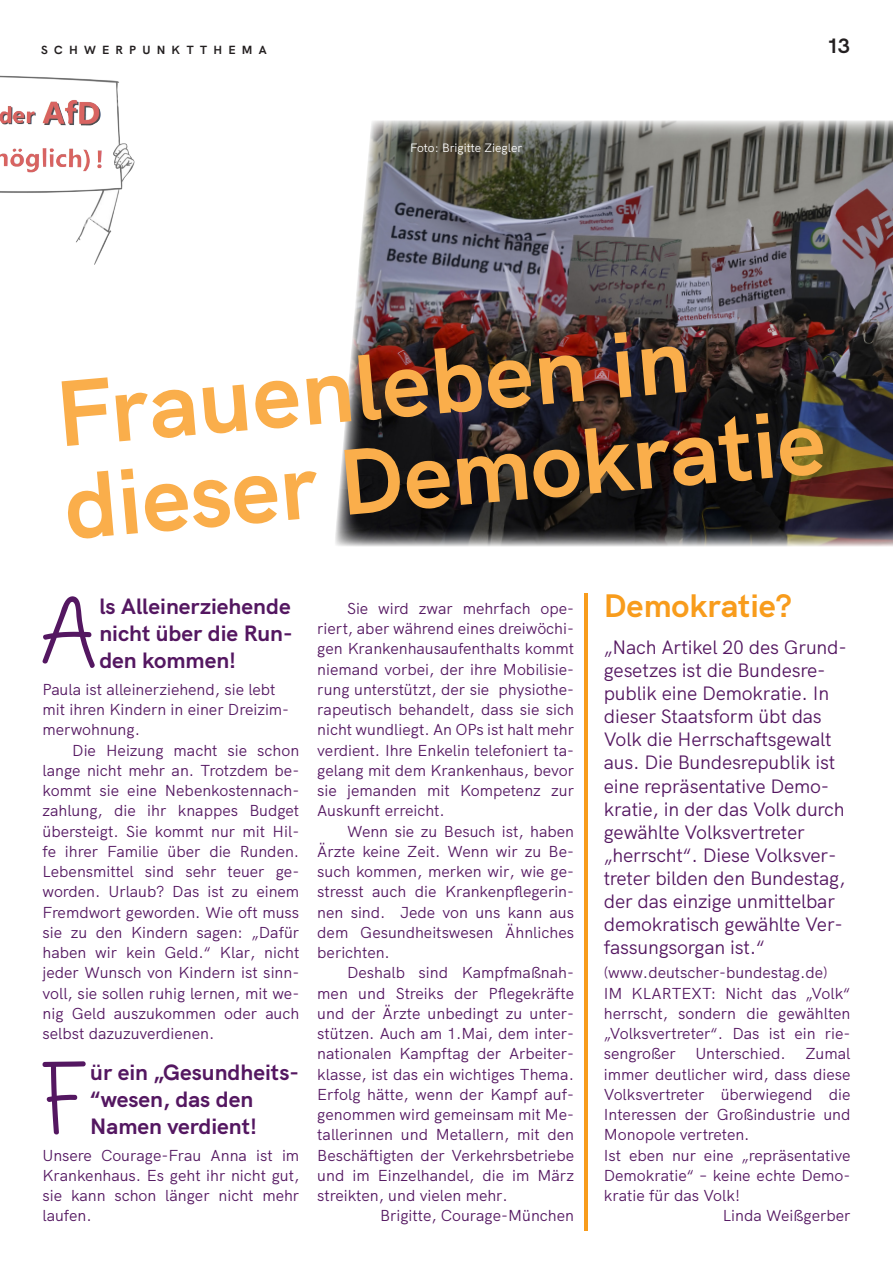
<style>
.page{position:relative;width:893px;height:1263px;background:#fff}
.page>*{position:absolute;margin:0;border:0;box-sizing:border-box;transform-origin:0 0}
.Headline_2__62{font:700 93px/93px "HK Grotesk";color:#faae4b}
.Text_15pt{font:92.55px "Deep Feeling";color:#541761}
.Headline_5__22{font:700 33px "HK Grotesk";color:#f89c1c}
.Text_15pt-2{font:700 22.5px/27px "HK Grotesk";color:#541761;text-align:justify}
.t1{font:700 21px "HK Grotesk";color:#231f20}
.Text_15pt-3{font:19.2px/23.1px "HK Grotesk";letter-spacing:-.01em;color:#541761}
.Fließtext_mit_Einzug{font:15.75px/20.2px "HK Grotesk";color:#541761;text-align:justify}
.Fließt_ohne_Einzug{font:15.75px/20.2px "HK Grotesk";color:#541761;text-align:justify}
.Fließt_ohne_Einzug-2{font:12px "HK Grotesk";color:#fff}
.t2{font:700 12px "HK Grotesk";letter-spacing:.52em;color:#231f20}
</style>
<div class="page">
<img style="left:335px;top:120px;width:558px;height:427px">
<img style="left:0;top:75px;width:135px;height:190px">
<hr style="left:585px;top:593px;width:3px;height:638px;background:#f89c1c">
<p class="t2" style="left:41px;top:40px;width:227px">SCHWERPUNKTTHEMA</p>
<p class="t1" style="left:827px;top:29px;width:25px">13</p>
<p class="Fließt_ohne_Einzug-2" style="left:410px;top:138px;width:114px">Foto: Brigitte Ziegler</p>
<p class="Headline_2__62" style="left:52px;top:360px;width:765px;rotate:-5deg">Frauenleben in dieser Demokratie</p>
<p class="Text_15pt" style="left:43px;top:588px;width:58px">A</p>
<p class="Text_15pt-2" style="left:99px;top:590px;width:195px">ls Alleinerziehende nicht über die Run&shy;den kommen!</p>
<p class="Fließt_ohne_Einzug" style="left:43px;top:678px;width:248px;text-align:left">Paula ist alleinerziehend, sie lebt mit ihren Kindern in einer Dreizim&shy;merwohnung.</p>
<p class="Fließtext_mit_Einzug" style="left:43px;top:738px;width:258px;text-indent:30px">Die Heizung macht sie schon lange nicht mehr an. Trotzdem be&shy;kommt sie eine Nebenkostennach&shy;zahlung, die ihr knappes Budget übersteigt. Sie kommt nur mit Hil&shy;fe ihrer Familie über die Runden.<br>Lebensmittel sind sehr teuer ge&shy;worden. Urlaub? Das ist zu einem Fremdwort geworden. Wie oft muss sie zu den Kindern sagen: „Dafür haben wir kein Geld.“ Klar, nicht jeder Wunsch von Kindern ist sinn&shy;voll, sie sollen ruhig lernen, mit we&shy;nig Geld auszukommen oder auch selbst dazuzuverdienen.</p>
<p class="Text_15pt" style="left:43px;top:1054px;width:49px">F</p>
<p class="Text_15pt-2" style="left:90px;top:1056px;width:210px;text-align:left">ür ein „Gesundheits-“wesen, das den<br>Namen verdient!</p>
<p class="Fließt_ohne_Einzug" style="left:43px;top:1143px;width:258px">Unsere Courage-Frau Anna ist im Krankenhaus. Es geht ihr nicht gut, sie kann schon länger nicht mehr laufen.</p>
<p class="Fließtext_mit_Einzug" style="left:317px;top:597px;width:258px;text-indent:30px">Sie wird zwar mehrfach ope&shy;riert, aber während eines dreiwöchi&shy;gen Krankenhausaufenthalts kommt niemand vorbei, der ihre Mobilisie&shy;rung unterstützt, der sie physiothe&shy;rapeutisch behandelt, dass sie sich nicht wundliegt. An OPs ist halt mehr verdient. Ihre Enkelin telefoniert ta&shy;gelang mit dem Krankenhaus, bevor sie jemanden mit Kompetenz zur Auskunft erreicht.</p>
<p class="Fließtext_mit_Einzug" style="left:317px;top:819px;width:258px;text-indent:30px">Wenn sie zu Besuch ist, haben Ärzte keine Zeit. Wenn wir zu Be&shy;such kommen, merken wir, wie ge&shy;stresst auch die Krankenpflegerin&shy;nen sind. Jede von uns kann aus dem Gesundheitswesen Ähnliches berichten.</p>
<p class="Fließtext_mit_Einzug" style="left:317px;top:961px;width:258px;text-indent:30px">Deshalb sind Kampfmaßnah&shy;men und Streiks der Pflegekräfte und der Ärzte unbedingt zu unter&shy;stützen. Auch am 1.Mai, dem inter&shy;nationalen Kampftag der Arbeiter&shy;klasse, ist das ein wichtiges Thema.<br>Erfolg hätte, wenn der Kampf auf&shy;genommen wird gemeinsam mit Me&shy;tallerinnen und Metallern, mit den Beschäftigten der Verkehrsbetriebe und im Einzelhandel, die im März streikten, und vielen mehr.</p>
<p class="Fließt_ohne_Einzug" style="left:380px;top:1204px;width:195px">Brigitte, Courage-München</p>
<p class="Headline_5__22" style="left:604px;top:580px;width:190px">Demokratie?</p>
<p class="Text_15pt-3" style="left:604px;top:634px;width:245px">„Nach Artikel 20 des Grund&shy;gesetzes ist die Bundesre&shy;publik eine Demokratie. In dieser Staatsform übt das<br>Volk die Herrschaftsgewalt aus. Die Bundesrepublik ist eine repräsentative Demo&shy;kratie, in der das Volk durch gewählte Volksvertreter „herrscht“. Diese Volksver&shy;treter bilden den Bundestag, der das einzige unmittelbar demokratisch gewählte Ver&shy;fassungsorgan ist.“</p>
<p class="Fließt_ohne_Einzug" style="left:604px;top:961px;width:225px">(www.deutscher-bundestag.de)</p>
<p class="Fließt_ohne_Einzug" style="left:604px;top:981px;width:248px">IM KLARTEXT: Nicht das „Volk“ herrscht, sondern die gewählten „Volksvertreter“. Das ist ein rie&shy;sengroßer Unterschied. Zumal immer deutlicher wird, dass diese Volksvertreter überwiegend die Interessen der Großindustrie und Monopole vertreten.</p>
<p class="Fließt_ohne_Einzug" style="left:604px;top:1143px;width:248px">Ist eben nur eine „repräsentative Demokratie“ – keine echte Demo&shy;kratie für das Volk!</p>
<p class="Fließt_ohne_Einzug" style="left:723px;top:1204px;width:129px">Linda Weißgerber</p>
</div>
